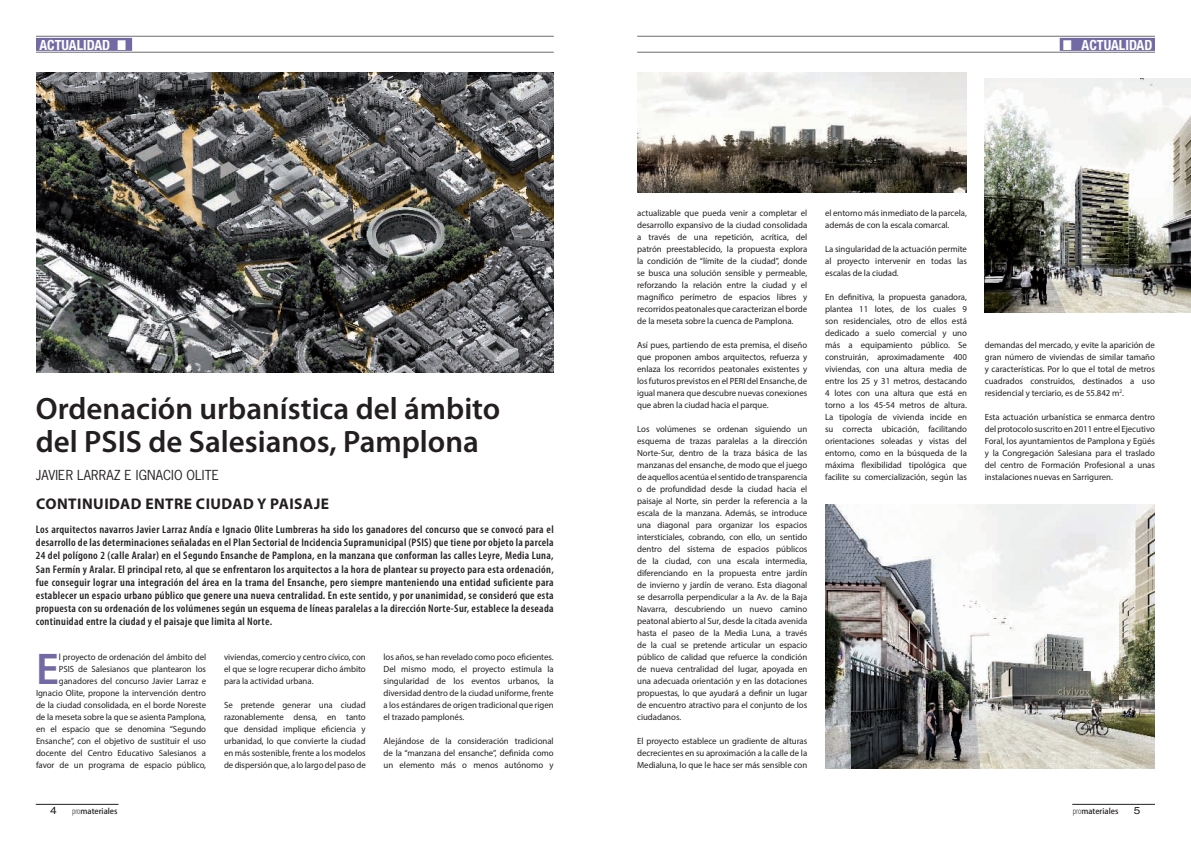
<style>
.page{position:relative;width:1191px;height:842px;background:#fff}
.page>*{position:absolute;margin:0;border:0;box-sizing:border-box;transform-origin:0 0}
.t1{font:600 44.6px "Myriad Pro";color:#716aa5}
.t2{font:600 31px "Myriad Pro";color:#231f20}
.t3{font:700 15.5px "Myriad Pro";letter-spacing:.03em;color:#231f20}
.t4{font:700 condensed 14px "Helvetica Neue";color:#fff}
.t5{font:13px "News Gothic Std";letter-spacing:.01em;color:#231f20}
.t6{font:600 condensed 11px/13.2px "Myriad Pro";letter-spacing:.025em;color:#231f20;text-align:justify}
.t7{font:expanded 10px "Helvetica Neue";color:#231f20}
.t8{font:9px/12px "Myriad Pro";letter-spacing:-.005em;color:#231f20;text-align:justify}
.t9{font:500 7.8px "Koz Go Std";color:#231f20}
.s1{font-family:"Arial Narrow";font-weight:400;font-stretch:normal;font-size:21px}
.s2{color:#716aa5}
.s3{font-family:"Myriad Pro";font-weight:300;font-stretch:condensed;font-size:9.1px}
</style>
<div class="page">
<div style="left:36px;top:38px;width:96px;height:13px;background:#716aa5"></div>
<hr style="left:36px;top:52px;width:518px;height:1px;background:#6c6d70">
<hr style="left:36px;top:36px;width:518px;height:1px;background:#6c6d70">
<hr style="left:36px;top:804px;width:82px;height:1px;background:#231f20">
<div style="left:1059px;top:38px;width:96px;height:13px;background:#716aa5"></div>
<hr style="left:637px;top:52px;width:518px;height:1px;background:#6c6d70">
<hr style="left:637px;top:36px;width:518px;height:1px;background:#6c6d70">
<hr style="left:1072px;top:804px;width:83px;height:1px;background:#231f20">
<img style="left:36px;top:72px;width:518px;height:300px">
<img style="left:825px;top:504px;width:330px;height:264px">
<img style="left:984px;top:78px;width:207px;height:234px">
<img style="left:637px;top:72px;width:330px;height:120px">
<p class="t4" style="left:39px;top:36px;width:90px">ACTUALIDAD <span class="s1">■</span></p>
<p class="t4" style="left:1063px;top:36px;width:93px"><span class="s1">■</span> ACTUALIDAD<span class="s2">.</span></p>
<p class="t8" style="left:825px;top:207px;width:143px">el entorno más inmediato de la parcela, además de con la escala comarcal.</p>
<p class="t8" style="left:825px;top:243px;width:143px">La singularidad de la actuación permite al proyecto intervenir en todas las escalas de la ciudad.</p>
<p class="t8" style="left:825px;top:291px;width:143px">En definitiva, la propuesta ganadora, plantea 11 lotes, de los cuales 9 son residenciales, otro de ellos está dedicado a suelo comercial y uno más a equipamiento público. Se construirán, aproximadamente 400 viviendas, con una altura media de entre los 25 y 31 metros, destacando 4 lotes con una altura que está en torno a los 45-54 metros de altura.<br>La tipología de vivienda incide en su correcta ubicación, facilitando orientaciones soleadas y vistas del entorno, como en la búsqueda de la máxima flexibilidad tipológica que facilite su comercialización, según las</p>
<p class="t8" style="left:637px;top:207px;width:172px">actualizable que pueda venir a completar el desarrollo expansivo de la ciudad consolidada a través de una repetición, acrítica, del patrón preestablecido, la propuesta explora la condición de “límite de la ciudad”, donde se busca una solución sensible y permeable, reforzando la relación entre la ciudad y el magnífico perímetro de espacios libres y recorridos peatonales que caracterizan el borde de la meseta sobre la cuenca de Pamplona.</p>
<p class="t8" style="left:637px;top:339px;width:172px">Así pues, partiendo de esta premisa, el diseño que proponen ambos arquitectos, refuerza y enlaza los recorridos peatonales existentes y los futuros previstos en el PERI del Ensanche, de igual manera que descubre nuevas conexiones que abren la ciudad hacia el parque.</p>
<p class="t8" style="left:637px;top:423px;width:172px">Los volúmenes se ordenan siguiendo un esquema de trazas paralelas a la dirección Norte-Sur, dentro de la traza básica de las manzanas del ensanche, de modo que el juego de aquellos acentúa el sentido de transparencia o de profundidad desde la ciudad hacia el paisaje al Norte, sin perder la referencia a la escala de la manzana. Además, se introduce una diagonal para organizar los espacios intersticiales, cobrando, con ello, un sentido dentro del sistema de espacios públicos de la ciudad, con una escala intermedia, diferenciando en la propuesta entre jardín de invierno y jardín de verano. Esta diagonal se desarrolla perpendicular a la Av. de la Baja Navarra, descubriendo un nuevo camino peatonal abierto al Sur, desde la citada avenida hasta el paseo de la Media Luna, a través de la cual se pretende articular un espacio público de calidad que refuerce la condición de nueva centralidad del lugar, apoyada en una adecuada orientación y en las dotaciones propuestas, lo que ayudará a definir un lugar de encuentro atractivo para el conjunto de los ciudadanos.</p>
<p class="t8" style="left:637px;top:735px;width:172px">El proyecto establece un gradiente de alturas decrecientes en su aproximación a la calle de la Medialuna, lo que le hace ser más sensible con</p>
<p class="t8" style="left:984px;top:339px;width:172px">demandas del mercado, y evite la aparición de gran número de viviendas de similar tamaño y características. Por lo que el total de metros cuadrados construidos, destinados a uso residencial y terciario, es de 55.842 m<sup>2</sup>.</p>
<p class="t8" style="left:984px;top:411px;width:172px">Esta actuación urbanística se enmarca dentro del protocolo suscrito en 2011 entre el Ejecutivo Foral, los ayuntamientos de Pamplona y Egüés y la Congregación Salesiana para el traslado del centro de Formación Profesional a unas</p>
<p class="t2" style="left:36px;top:389px;width:466px">Ordenación urbanística del ámbito</p>
<p class="t2" style="left:36px;top:422px;width:444px">del PSIS de Salesianos, Pamplona</p>
<p class="t5" style="left:36px;top:467px;width:185px">JAVIER LARRAZ E IGNACIO OLITE</p>
<p class="t8" style="left:984px;top:471px;width:130px">instalaciones nuevas en Sarriguren.</p>
<p class="t3" style="left:36px;top:494px;width:294px">CONTINUIDAD ENTRE CIUDAD Y PAISAJE</p>
<p class="t6" style="left:36px;top:523px;width:519px">Los arquitectos navarros Javier Larraz Andía e Ignacio Olite Lumbreras ha sido los ganadores del concurso que se convocó para el desarrollo de las determinaciones señaladas en el Plan Sectorial de Incidencia Supramunicipal (PSIS) que tiene por objeto la parcela 24 del polígono 2 (calle Aralar) en el Segundo Ensanche de Pamplona, en la manzana que conforman las calles Leyre, Media Luna, San Fermín y Aralar. El principal reto, al que se enfrentaron los arquitectos a la hora de plantear su proyecto para esta ordenación, fue conseguir lograr una integración del área en la trama del Ensanche, pero siempre manteniendo una entidad suficiente para establecer un espacio urbano público que genere una nueva centralidad. En este sentido, y por unanimidad, se consideró que esta propuesta con su ordenación de los volúmenes según un esquema de líneas paralelas a la dirección Norte-Sur, establece la deseada continuidad entre la ciudad y el paisaje que limita al Norte.</p>
<p class="t8" style="left:383px;top:651px;width:172px">los años, se han revelado como poco eficientes.<br>Del mismo modo, el proyecto estimula la singularidad de los eventos urbanos, la diversidad dentro de la ciudad uniforme, frente a los estándares de origen tradicional que rigen el trazado pamplonés.</p>
<p class="t8" style="left:383px;top:735px;width:172px">Alejándose de la consideración tradicional de la “manzana del ensanche”, definida como un elemento más o menos autónomo y</p>
<p class="t8" style="left:36px;top:651px;width:172px;text-align:right">l proyecto de ordenación del ámbito del<br>PSIS de Salesianos que plantearon los ganadores del concurso Javier Larraz e Ignacio Olite, propone la intervención dentro de la ciudad consolidada, en el borde Noreste de la meseta sobre la que se asienta Pamplona, en el espacio que se denomina “Segundo Ensanche”, con el objetivo de sustituir el uso docente del Centro Educativo Salesianos a favor de un programa de espacio público,</p>
<p class="t8" style="left:224px;top:651px;width:143px">viviendas, comercio y centro cívico, con el que se logre recuperar dicho ámbito para la actividad urbana.</p>
<p class="t1" style="left:36px;top:641px;width:24px">E</p>
<p class="t8" style="left:224px;top:699px;width:143px">Se pretende generar una ciudad razonablemente densa, en tanto que densidad implique eficiencia y urbanidad, lo que convierte la ciudad en más sostenible, frente a los modelos de dispersión que, a lo largo del paso de</p>
<p class="t7" style="left:50px;top:804px;width:8px">4</p>
<p class="t9" style="left:72px;top:806px;width:47px"><span class="s3">pro</span>materiales</p>
<p class="t9" style="left:1073px;top:806px;width:47px"><span class="s3">pro</span>materiales</p>
<p class="t7" style="left:1133px;top:804px;width:8px">5</p>
</div>
